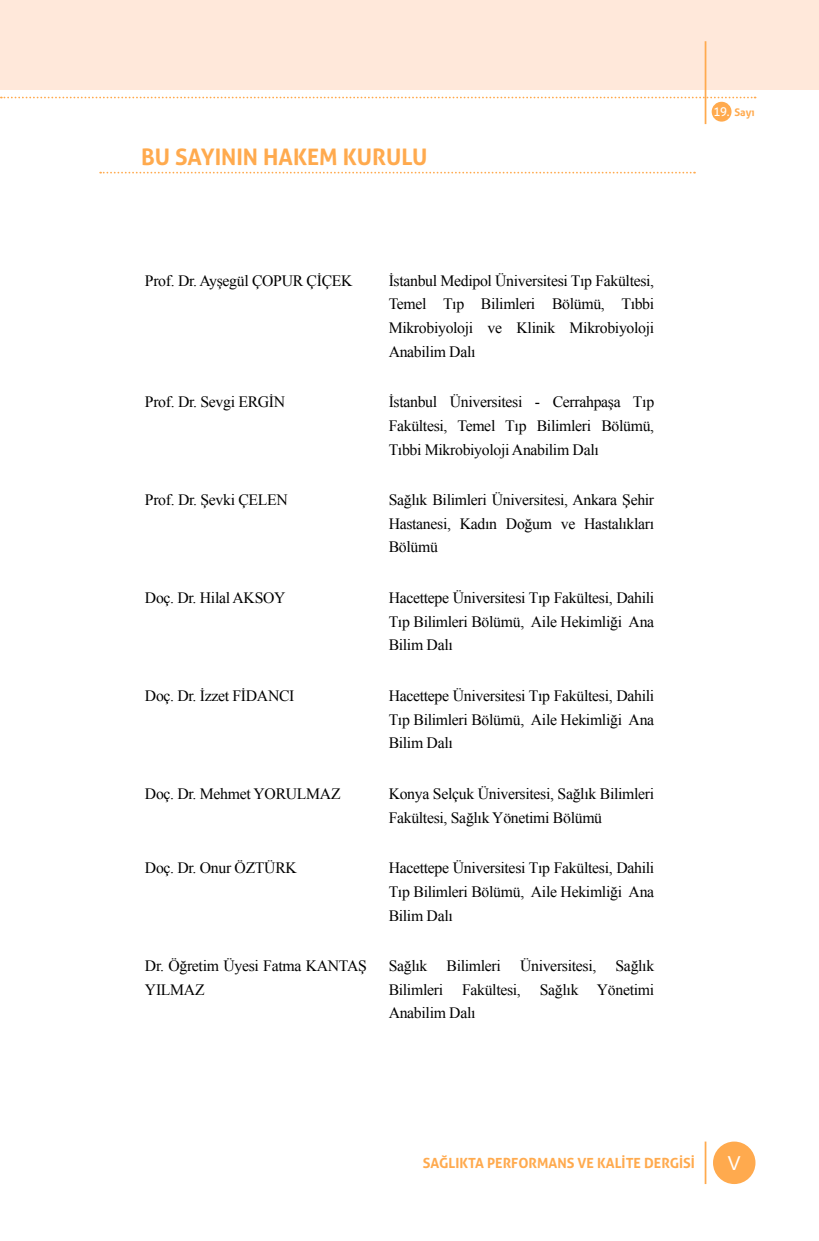
<style>
.page{position:relative;width:819px;height:1241px;background:#fff}
.page>*{position:absolute;margin:0;border:0;box-sizing:border-box;transform-origin:0 0}
.baslik_1{font:700 22.75px "Aller";color:#ffaa4e}
.t1{font:19.25px "Arial";color:#fff}
.metin{font:15.75px/23.6px "Times New Roman";letter-spacing:-.02em;color:#000;text-align:justify}
.t2{font:700 14px "Aller";color:#ffaa4e}
.t3{font:700 10.5px "Aller";color:#ffaa4e}
.s1{font-weight:400;font-size:12.25px;color:#fff}
</style>
<div class="page">
<div style="left:0;top:0;width:819px;height:89px;background:#ffe8da"></div>
<svg style="left:1px;top:97px;width:754px;height:1px"></svg>
<hr style="left:704px;top:41px;width:2px;height:83px;background:#ffaa4e">
<div style="left:713px;top:1141px;width:42px;height:42px;background:#ffaa4e;border-radius:50%"></div>
<hr style="left:704px;top:1141px;width:2px;height:42px;background:#ffaa4e">
<div style="left:711px;top:102px;width:20px;height:20px;background:#ffaa4e;border-radius:50%"></div>
<svg style="left:100px;top:172px;width:595px;height:1px"></svg>
<p class="baslik_1" style="left:141px;top:143px;width:288px">BU SAYININ HAKEM KURULU</p>
<p class="metin" style="left:145px;top:268px;width:209px">Prof. Dr. Ayşegül ÇOPUR ÇİÇEK</p>
<p class="metin" style="left:388px;top:268px;width:267px">İstanbul Medipol Üniversitesi Tıp Fakültesi, Temel Tıp Bilimleri Bölümü, Tıbbi Mikrobiyoloji ve Klinik Mikrobiyoloji Anabilim Dalı</p>
<p class="metin" style="left:145px;top:390px;width:142px">Prof. Dr. Sevgi ERGİN</p>
<p class="metin" style="left:388px;top:390px;width:267px">İstanbul Üniversitesi - Cerrahpaşa Tıp Fakültesi, Temel Tıp Bilimleri Bölümü, Tıbbi Mikrobiyoloji Anabilim Dalı</p>
<p class="metin" style="left:145px;top:488px;width:144px">Prof. Dr. Şevki ÇELEN</p>
<p class="metin" style="left:388px;top:488px;width:267px">Sağlık Bilimleri Üniversitesi, Ankara Şehir Hastanesi, Kadın Doğum ve Hastalıkları Bölümü</p>
<p class="metin" style="left:145px;top:585px;width:142px">Doç. Dr. Hilal AKSOY</p>
<p class="metin" style="left:388px;top:585px;width:267px">Hacettepe Üniversitesi Tıp Fakültesi, Dahili Tıp Bilimleri Bölümü, Aile Hekimliği Ana Bilim Dalı</p>
<p class="metin" style="left:145px;top:683px;width:151px">Doç. Dr. İzzet FİDANCI</p>
<p class="metin" style="left:388px;top:683px;width:267px">Hacettepe Üniversitesi Tıp Fakültesi, Dahili Tıp Bilimleri Bölümü, Aile Hekimliği Ana Bilim Dalı</p>
<p class="metin" style="left:145px;top:781px;width:197px">Doç. Dr. Mehmet YORULMAZ</p>
<p class="metin" style="left:388px;top:781px;width:267px">Konya Selçuk Üniversitesi, Sağlık Bilimleri<br>Fakültesi, Sağlık Yönetimi Bölümü</p>
<p class="metin" style="left:145px;top:855px;width:153px">Doç. Dr. Onur ÖZTÜRK</p>
<p class="metin" style="left:388px;top:855px;width:267px">Hacettepe Üniversitesi Tıp Fakültesi, Dahili Tıp Bilimleri Bölümü, Aile Hekimliği Ana Bilim Dalı</p>
<p class="metin" style="left:145px;top:953px;width:223px">Dr. Öğretim Üyesi Fatma KANTAŞ<br>YILMAZ</p>
<p class="metin" style="left:388px;top:953px;width:267px">Sağlık Bilimleri Üniversitesi, Sağlık Bilimleri Fakültesi, Sağlık Yönetimi Anabilim Dalı</p>
<p class="t3" style="left:713px;top:105px;width:43px"><span class="s1">19.</span> Sayı</p>
<p class="t2" style="left:423px;top:1154px;width:273px">SAĞLIKTA PERFORMANS VE KALİTE DERGİSİ</p>
<p class="t1" style="left:727px;top:1150px;width:14px">V</p>
</div>
